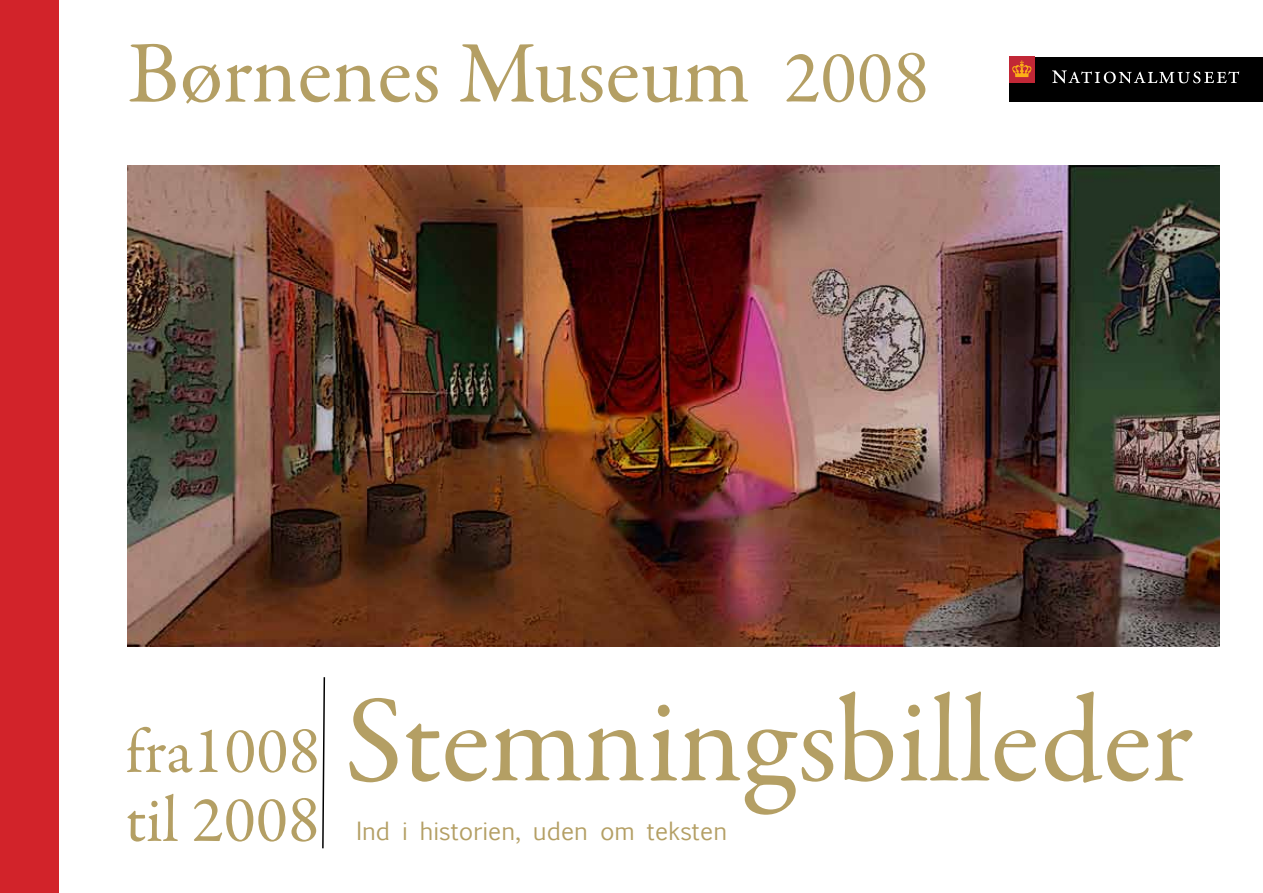
<style>
.page{position:relative;width:1263px;height:893px;background:#fff}
.page>*{position:absolute;margin:0;border:0;box-sizing:border-box;transform-origin:0 0}
.t1{font:124.5px "Garamond Premr Pro";letter-spacing:-.005em;color:#b49f64}
.t2{font:88.5px "Garamond Premr Pro";color:#b49f64}
.t3{font:66px/69px "Garamond Premr Pro";color:#b49f64}
.t4{font:24px "Euphemia UCAS";color:#b49f64}
.s1{font-size:75px}
.s2{font-size:63px}
</style>
<div class="page">
<img style="left:128px;top:166px;width:1091px;height:480px">
<svg style="left:322px;top:677px;width:4px;height:172px"></svg>
<div style="left:0;top:0;width:58px;height:893px;background:#d2232a"></div>
<div style="left:1009px;top:57px;width:254px;height:44px;background:#000"></div>
<svg style="left:1052px;top:70px;width:187px;height:13px"></svg>
<div style="left:1009px;top:57px;width:25px;height:26px;background:#c12736"></div>
<svg style="left:1012px;top:60px;width:20px;height:17px"></svg>
<h2 class="t2" style="left:128px;top:20px;width:804px">Børnenes Museum <span class="s1">2008</span></h2>
<h3 class="t3" style="left:125px;top:718px;width:197px"><span class="s2">f</span>ra1008 til 2008</h3>
<h1 class="t1" style="left:344px;top:666px;width:850px">Stemningsbilleder</h1>
<p class="t4" style="left:356px;top:814px;width:372px">Ind i historien, uden om teksten</p>
</div>
